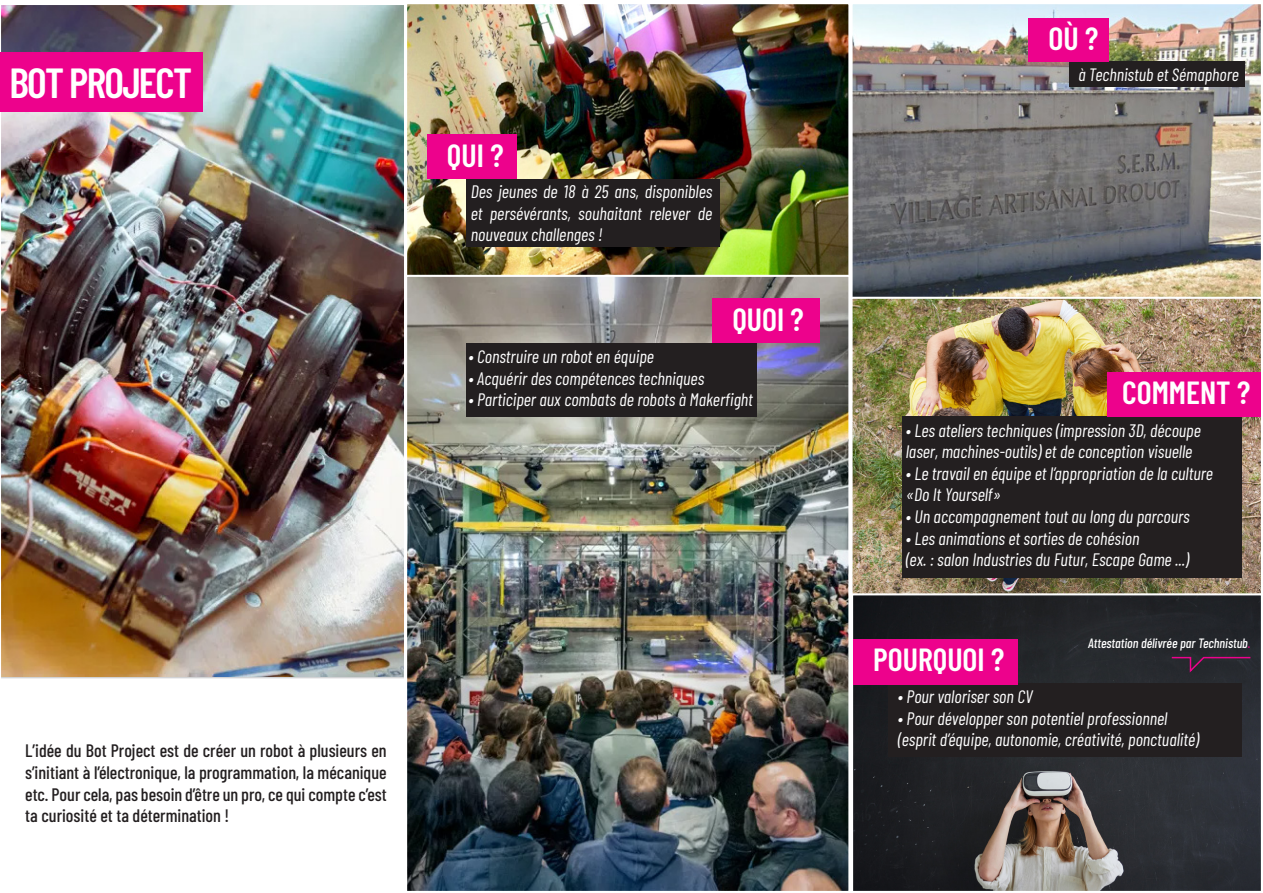
<style>
.page{position:relative;width:1263px;height:893px;background:#fff}
.page>*{position:absolute;margin:0;border:0;box-sizing:border-box;transform-origin:0 0}
.t1{font:600 42px "Barlow Condensed";letter-spacing:-.04em;color:#fff}
.t2{font:600 31.95px "Barlow Condensed";color:#fff}
.t3{font:italic 18px/21.6px "Barlow Condensed";color:#fff}
.t4{font:500 18px/21.6px "Barlow Condensed";color:#231f20;text-align:justify}
.t5{font:italic 17.85px "Barlow Condensed";color:#fff}
.t6{font:italic 500 13.5px "Barlow Condensed";color:#fff}
.s1{color:#ed028c}
</style>
<div class="page">
<img style="left:2px;top:6px;width:401px;height:670px">
<img style="left:408px;top:5px;width:439px;height:270px">
<img style="left:408px;top:278px;width:439px;height:612px">
<div style="left:405px;top:275px;width:445px;height:618px;border:2px solid #fff"></div>
<img style="left:853px;top:5px;width:407px;height:292px">
<div style="left:850px;top:2px;width:413px;height:298px;border:2px solid #fff"></div>
<img style="left:853px;top:300px;width:407px;height:293px">
<div style="left:850px;top:297px;width:413px;height:299px;border:2px solid #fff"></div>
<svg style="left:854px;top:596px;width:406px;height:294px;background:#353437"></svg>
<div style="left:851px;top:593px;width:412px;height:300px;border:2px solid #fff"></div>
<div style="left:466px;top:179px;width:253px;height:68px;background:#231f20"></div>
<div style="left:1069px;top:61px;width:176px;height:26px;background:#231f20"></div>
<div style="left:889px;top:683px;width:353px;height:74px;background:#231f20"></div>
<div style="left:466px;top:343px;width:291px;height:74px;background:#231f20"></div>
<div style="left:902px;top:417px;width:340px;height:161px;background:#231f20"></div>
<div style="left:712px;top:299px;width:108px;height:44px;background:#ed028c"></div>
<div style="left:1108px;top:372px;width:153px;height:45px;background:#ed028c"></div>
<div style="left:0;top:52px;width:203px;height:60px;background:#ed028c"></div>
<div style="left:427px;top:135px;width:90px;height:44px;background:#ed028c"></div>
<div style="left:854px;top:639px;width:164px;height:46px;background:#ed028c"></div>
<svg style="left:1170px;top:656px;width:82px;height:18px"></svg>
<div style="left:1029px;top:18px;width:80px;height:44px;background:#ed028c"></div>
<p class="t1" style="left:10px;top:52px;width:184px">BOT PROJECT</p>
<p class="t2" style="left:447px;top:132px;width:58px">QUI ?</p>
<p class="t3" style="left:471px;top:180px;width:243px;text-align:justify">Des jeunes de 18 à 25 ans, disponibles et persévérants, souhaitant relever de nouveaux challenges !</p>
<p class="t2" style="left:732px;top:296px;width:73px">QUOI ?</p>
<p class="t3" style="left:469px;top:345px;width:187px">• Construire un robot en équipe</p>
<p class="t3" style="left:469px;top:366px;width:237px">• Acquérir des compétences techniques</p>
<p class="t3" style="left:469px;top:388px;width:286px">• Participer aux combats de robots à Makerfight</p>
<p class="t4" style="left:25px;top:739px;width:363px">L’idée du Bot Project est de créer un robot à plusieurs en s’initiant à l’électronique, la programmation, la mécanique etc. Pour cela, pas besoin d’être un pro, ce qui compte c’est ta curiosité et ta détermination !</p>
<p class="t2" style="left:1048px;top:16px;width:51px">OÙ ?</p>
<p class="t5" style="left:1078px;top:61px;width:162px">à Technistub et Sémaphore</p>
<p class="t2" style="left:1122px;top:370px;width:130px">COMMENT ?</p>
<p class="t3" style="left:906px;top:418px;width:297px">• Les ateliers techniques (impression 3D, découpe laser, machines-outils) et de conception visuelle</p>
<p class="t3" style="left:906px;top:461px;width:309px">• Le travail en équipe et l’appropriation de la culture «Do It Yourself»</p>
<p class="t3" style="left:906px;top:504px;width:286px">• Un accompagnement tout au long du parcours</p>
<p class="t3" style="left:906px;top:526px;width:235px">• Les animations et sorties de cohésion</p>
<p class="t3" style="left:906px;top:548px;width:285px">(ex. : salon Industries du Futur, Escape Game ...)</p>
<p class="t2" style="left:873px;top:637px;width:132px">POURQUOI ?</p>
<p class="t6" style="left:1088px;top:634px;width:164px">Attestation délivrée par Technistub<span class="s1">.</span></p>
<p class="t3" style="left:898px;top:684px;width:136px">• Pour valoriser son CV</p>
<p class="t3" style="left:898px;top:706px;width:271px">• Pour développer son potentiel professionnel</p>
<p class="t3" style="left:898px;top:728px;width:303px">(esprit d’équipe, autonomie, créativité, ponctualité)</p>
</div>
